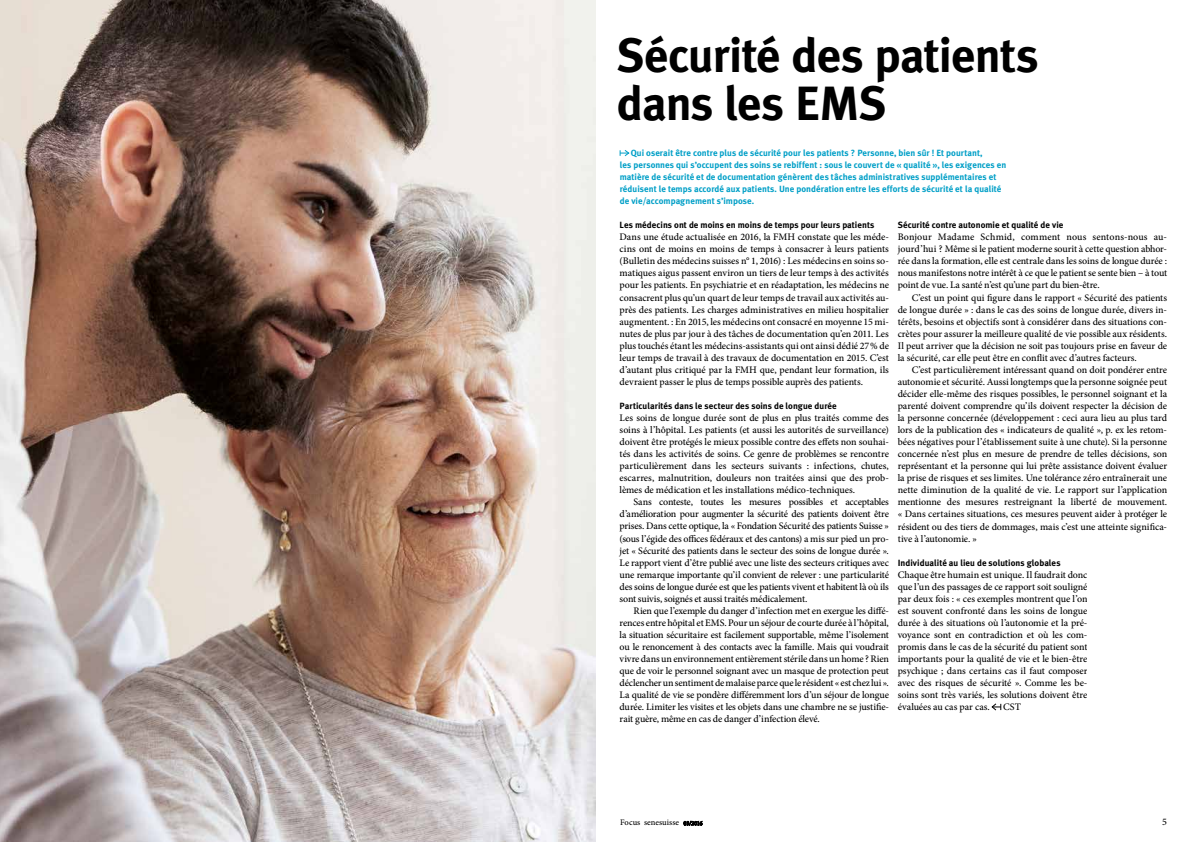
<style>
.page{position:relative;width:1191px;height:842px;background:#fff}
.page>*{position:absolute;margin:0;border:0;box-sizing:border-box;transform-origin:0 0}
.t1{font:700 48px/48.2px "Meta Plus";letter-spacing:-.015em;color:#000}
.t2{font:500 10px/12.1px "Minion Pro";letter-spacing:-.01em;color:#000;text-align:justify}
.t3{font:700 9px/12.1px "Meta Plus";letter-spacing:.005em;color:#009fc7}
.t4{font:700 9px "Meta Plus";letter-spacing:.005em;color:#000}
.t5{font:500 8.5px "Minion Pro";letter-spacing:.005em;color:#000}
.s1{font-size:6px}
</style>
<div class="page">
<svg style="left:683px;top:821px;width:19px;height:4px"></svg>
<img style="left:0;top:0;width:595px;height:842px">
<svg style="left:991px;top:703px;width:10px;height:7px"></svg>
<svg style="left:620px;top:150px;width:9px;height:6px"></svg>
<h1 class="t1" style="left:617px;top:31px;width:424px">Sécurité des patients dans les EMS</h1>
<p class="t3" style="left:620px;top:147px;width:388px;text-indent:11px">Qui oserait être contre plus de sécurité pour les patients ? Personne, bien sûr ! Et pourtant,<br>les personnes qui s’occupent des soins se rebiffent : sous le couvert de « qualité », les exigences en matière de sécurité et de documentation génèrent des tâches administratives supplémentaires et réduisent le temps accordé aux patients. Une pondération entre les efforts de sécurité et la qualité de vie/accompagnement s’impose.</p>
<p class="t4" style="left:619px;top:220px;width:256px">Les médecins ont de moins en moins de temps pour leurs patients</p>
<p class="t2" style="left:619px;top:231px;width:271px">Dans une étude actualisée en 2016, la FMH constate que les méde&shy;cins ont de moins en moins de temps à consacrer à leurs patients (Bulletin des médecins suisses n° 1, 2016) : Les médecins en soins so&shy;matiques aigus passent environ un tiers de leur temps à des activités pour les patients. En psychiatrie et en réadaptation, les médecins ne consacrent plus qu’un quart de leur temps de travail aux activités au&shy;près des patients. Les charges administratives en milieu hospitalier augmentent. : En 2015, les médecins ont consacré en moyenne 15 mi&shy;nutes de plus par jour à des tâches de documentation qu’en 2011. Les plus touchés étant les médecins-assistants qui ont ainsi dédié 27% de leur temps de travail à des travaux de documentation en 2015. C’est d’autant plus critiqué par la FMH que, pendant leur formation, ils devraient passer le plus de temps possible auprès des patients.</p>
<p class="t4" style="left:619px;top:401px;width:219px">Particularités dans le secteur des soins de longue durée</p>
<p class="t2" style="left:619px;top:412px;width:271px">Les soins de longue durée sont de plus en plus traités comme des soins à l’hôpital. Les patients (et aussi les autorités de surveillance) doivent être protégés le mieux possible contre des effets non souhai&shy;tés dans les activités de soins. Ce genre de problèmes se rencontre particulièrement dans les secteurs suivants : infections, chutes, escarres, malnutrition, douleurs non traitées ainsi que des prob&shy;lèmes de médication et les installations médico-techniques.</p>
<p class="t2" style="left:619px;top:496px;width:271px;text-indent:14px">Sans conteste, toutes les mesures possibles et acceptables d’amélioration pour augmenter la sécurité des patients doivent être prises. Dans cette optique, la « Fondation Sécurité des patients Suisse » (sous l’égide des offices fédéraux et des cantons) a mis sur pied un pro&shy;jet « Sécurité des patients dans le secteur des soins de longue durée ».<br>Le rapport vient d’être publié avec une liste des secteurs critiques avec une remarque importante qu’il convient de relever : une particularité des soins de longue durée est que les patients vivent et habitent là où ils sont suivis, soignés et aussi traités médicalement.</p>
<p class="t2" style="left:619px;top:605px;width:271px;text-indent:14px">Rien que l’exemple du danger d’infection met en exergue les diffé&shy;rences entre hôpital et EMS. Pour un séjour de courte durée à l’hôpital, la situation sécuritaire est facilement supportable, même l’isolement ou le renoncement à des contacts avec la famille. Mais qui voudrait vivre dans un environnement entièrement stérile dans un home ? Rien que de voir le personnel soignant avec un masque de protection peut déclencher un sentiment de malaise parce que le résident « est chez lui ».<br>La qualité de vie se pondère différemment lors d’un séjour de longue durée. Limiter les visites et les objets dans une chambre ne se justifie&shy;rait guère, même en cas de danger d’infection élevé.</p>
<p class="t4" style="left:897px;top:220px;width:167px">Sécurité contre autonomie et qualité de vie</p>
<p class="t2" style="left:897px;top:231px;width:271px">Bonjour Madame Schmid, comment nous sentons-nous au&shy;jourd’hui ? Même si le patient moderne sourit à cette question abhor&shy;rée dans la formation, elle est centrale dans les soins de longue durée : nous manifestons notre intérêt à ce que le patient se sente bien – à tout point de vue. La santé n’est qu’une part du bien-être.</p>
<p class="t2" style="left:897px;top:291px;width:271px;text-indent:14px">C’est un point qui figure dans le rapport « Sécurité des patients de longue durée » : dans le cas des soins de longue durée, divers in&shy;térêts, besoins et objectifs sont à considérer dans des situations con&shy;crètes pour assurer la meilleure qualité de vie possible aux résidents.<br>Il peut arriver que la décision ne soit pas toujours prise en faveur de la sécurité, car elle peut être en conflit avec d’autres facteurs.</p>
<p class="t2" style="left:897px;top:364px;width:271px;text-indent:14px">C’est particulièrement intéressant quand on doit pondérer entre autonomie et sécurité. Aussi longtemps que la personne soignée peut décider elle-même des risques possibles, le personnel soignant et la parenté doivent comprendre qu’ils doivent respecter la décision de la personne concernée (développement : ceci aura lieu au plus tard lors de la publication des « indicateurs de qualité », p. ex les retom&shy;bées négatives pour l’établissement suite à une chute). Si la personne concernée n’est plus en mesure de prendre de telles décisions, son représentant et la personne qui lui prête assistance doivent évaluer la prise de risques et ses limites. Une tolérance zéro entraînerait une nette diminution de la qualité de vie. Le rapport sur l’application mentionne des mesures restreignant la liberté de mouvement. « Dans certaines situations, ces mesures peuvent aider à protéger le résident ou des tiers de dommages, mais c’est une atteinte significa&shy;tive à l’autonomie. »</p>
<p class="t4" style="left:897px;top:557px;width:164px">Individualité au lieu de solutions globales</p>
<p class="t2" style="left:897px;top:568px;width:191px">Chaque être humain est unique. Il faudrait donc que l’un des passages de ce rapport soit souligné par deux fois : « ces exemples montrent que l’on est souvent confronté dans les soins de longue durée à des situations où l’autonomie et la pré&shy;voyance sont en contradiction et où les com&shy;promis dans le cas de la sécurité du patient sont importants pour la qualité de vie et le bien-être psychique ; dans certains cas il faut composer avec des risques de sécurité ». Comme les be&shy;soins sont très variés, les solutions doivent être évaluées au cas par cas.</p>
<p class="t2" style="left:1003px;top:701px;width:19px">CST</p>
<p class="t5" style="left:620px;top:817px;width:84px">Focus senesuisse <span class="s1">03/2016</span></p>
<p class="t2" style="left:1162px;top:816px;width:6px">5</p>
</div>
